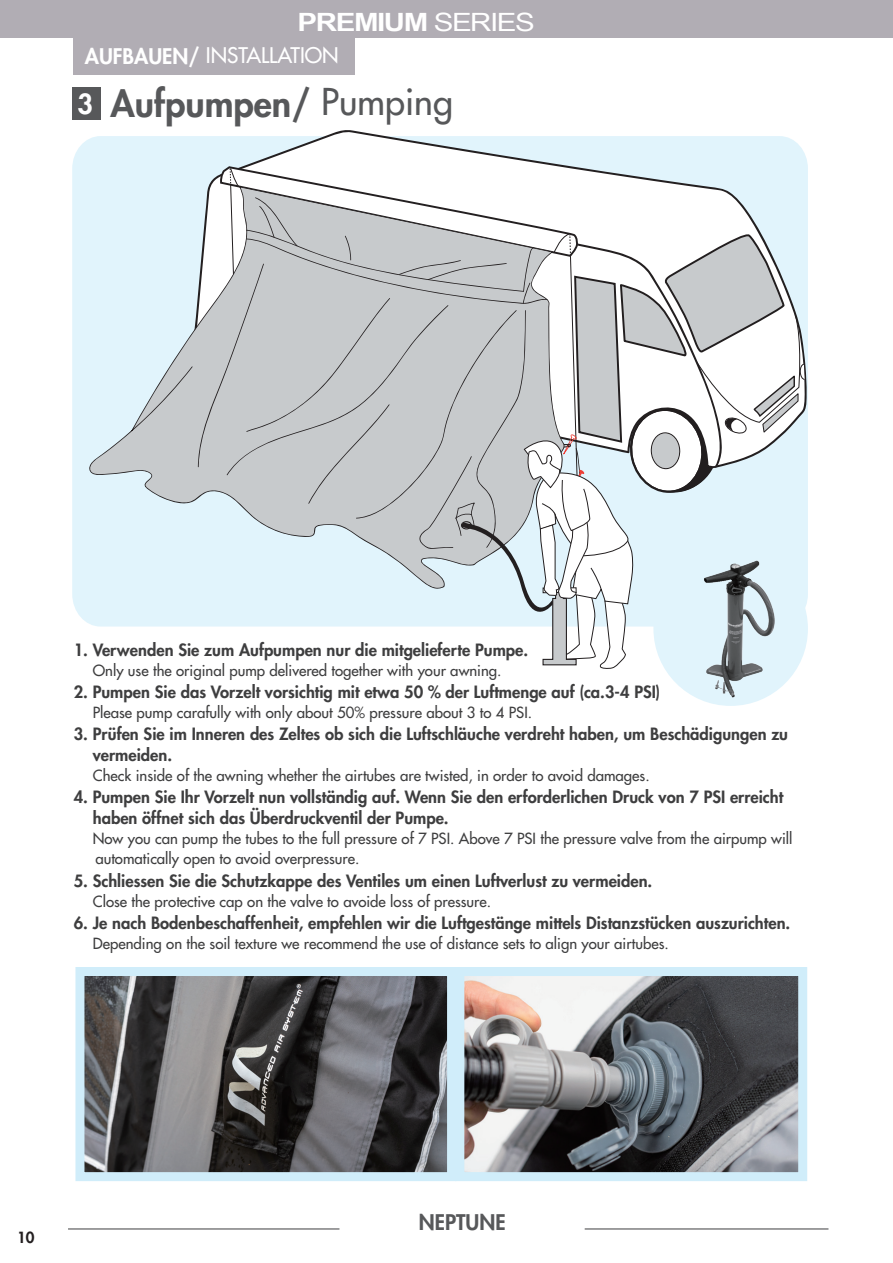
<style>
.page{position:relative;width:893px;height:1263px;background:#fff}
.page>*{position:absolute;margin:0;border:0;box-sizing:border-box;transform-origin:0 0}
.t1{font:800 36px "Futura Std";color:#57585a}
.t2{font:800 27px "Futura Std";color:#fff}
.t3{font:700 25.2px "Arial Narrow";letter-spacing:-.04em;color:#fff;scale:1.43 1}
.t4{font:500 21px "Futura Std";color:#fff}
.t5{font:800 21px "Futura Std";color:#57585a}
.t6{font:800 16.5px/21px "Futura Std";color:#3e3e3f}
.t7{font:500 15px/20.2px "Futura Std";color:#3e3e3f}
.t8{font:800 15px "Futura Std";color:#231f20}
.s1{font-weight:400}
.s2{font-weight:800}
.s3{font-weight:500}
</style>
<div class="page">
<div style="left:0;top:0;width:893px;height:38px;background:#b1adb4"></div>
<hr style="left:68px;top:1228px;width:271px;height:1px;background:#3e3e3f">
<hr style="left:585px;top:1228px;width:243px;height:1px;background:#3e3e3f">
<img style="left:465px;top:977px;width:332px;height:194px">
<div style="left:455px;top:967px;width:352px;height:214px;border:9px solid #d0edfa"></div>
<img style="left:85px;top:977px;width:361px;height:194px">
<div style="left:75px;top:967px;width:381px;height:214px;border:9px solid #d0edfa"></div>
<div style="left:72px;top:87px;width:29px;height:33px;background:#57585a"></div>
<div style="left:72px;top:136px;width:736px;height:490px;background:#e1f4fc"></div>
<svg style="left:220px;top:130px;width:587px;height:338px;fill:#e1f4fc"></svg>
<div style="left:89px;top:186px;width:37px;height:403px;background:#e1f4fc"></div>
<svg style="left:126px;top:167px;width:680px;height:502px"></svg>
<div style="left:653px;top:551px;width:155px;height:155px;background:#e1f4fc;border-radius:50%"></div>
<img style="left:680px;top:540px;width:113px;height:166px">
<div style="left:73px;top:37px;width:282px;height:38px;background:#b1adb4"></div>
<h3 class="t3" style="left:298px;top:3px;width:167px">PREMIUM <span class="s1">SERIES</span></h3>
<p class="t4" style="left:85px;top:42px;width:255px"><span class="s2">AUFBAUEN/</span> INSTALLATION</p>
<h2 class="t2" style="left:77px;top:87px;width:17px">3</h2>
<h1 class="t1" style="left:111px;top:81px;width:344px">Aufpumpen/ <span class="s3">Pumping</span></h1>
<p class="t6" style="left:74px;top:640px;width:456px">1. Verwenden Sie zum Aufpumpen nur die mitgelieferte Pumpe.</p>
<p class="t7" style="left:93px;top:660px;width:410px">Only use the original pump delivered together with your awning.</p>
<p class="t6" style="left:74px;top:682px;width:588px">2. Pumpen Sie das Vorzelt vorsichtig mit etwa 50 % der Luftmenge auf (ca.3-4 PSI)</p>
<p class="t7" style="left:93px;top:702px;width:441px">Please pump carafully with only about 50% pressure about 3 to 4 PSI.</p>
<p class="t6" style="left:93px;top:724px;width:697px;text-indent:-19px">3. Prüfen Sie im Inneren des Zeltes ob sich die Luftschläuche verdreht haben, um Beschädigungen zu vermeiden.</p>
<p class="t7" style="left:93px;top:765px;width:558px">Check inside of the awning whether the airtubes are twisted, in order to avoid damages.</p>
<p class="t6" style="left:93px;top:787px;width:692px;text-indent:-19px">4. Pumpen Sie Ihr Vorzelt nun vollständig auf. Wenn Sie den erforderlichen Druck von 7 PSI erreicht haben öffnet sich das Überdruckventil der Pumpe.</p>
<p class="t7" style="left:93px;top:828px;width:701px">Now you can pump the tubes to the full pressure of 7 PSI. Above 7 PSI the pressure valve from the airpump will automatically open to avoid overpressure.</p>
<p class="t6" style="left:74px;top:871px;width:580px">5. Schliessen Sie die Schutzkappe des Ventiles um einen Luftverlust zu vermeiden.</p>
<p class="t7" style="left:93px;top:891px;width:400px">Close the protective cap on the valve to avoide loss of pressure.</p>
<p class="t6" style="left:74px;top:913px;width:718px">6. Je nach Bodenbeschaffenheit, empfehlen wir die Luftgestänge mittels Distanzstücken auszurichten.</p>
<p class="t7" style="left:93px;top:933px;width:578px">Depending on the soil texture we recommend the use of distance sets to align your airtubes.</p>
<p class="t8" style="left:17px;top:1228px;width:19px">10</p>
<p class="t5" style="left:419px;top:1209px;width:88px">NEPTUNE</p>
</div>
